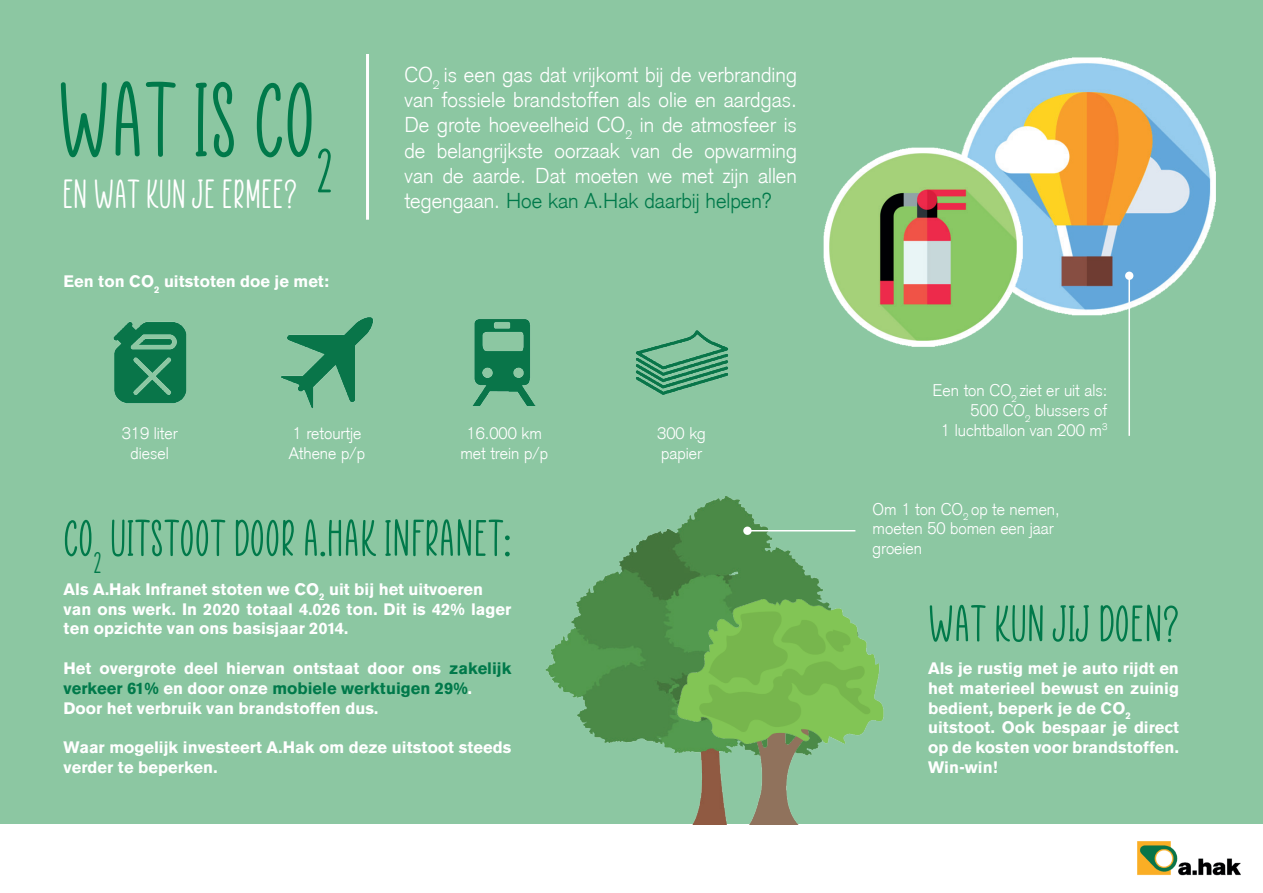
<style>
.page{position:relative;width:1263px;height:893px;background:#8cc7a2}
.page>*{position:absolute;margin:0;border:0;box-sizing:border-box;transform-origin:0 0}
.t1{font:108px "Paper Flowers";color:#00794a}
.t2{font:52.5px "Paper Flowers";color:#00794a}
.t3{font:41.55px "Paper Flowers";color:#fff}
.t4{font:300 21px/25.2px "Akzidenz Grotesk";color:#fff;text-align:justify}
.t5{font:700 16.5px/19.8px "Akzidenz Grotesk BQ";color:#fff}
.t6{font:300 16.5px/19.8px "Akzidenz Grotesk";color:#fff}
.s1{color:#00794a}
</style>
<div class="page">
<div style="left:0;top:825px;width:1263px;height:68px;background:#fff"></div>
<img style="left:1137px;top:841px;width:104px;height:34px">
<img style="left:971px;top:57px;width:245px;height:259px">
<img style="left:541px;top:497px;width:315px;height:328px">
<img style="left:663px;top:600px;width:234px;height:225px">
<div style="left:743px;top:527px;width:9px;height:8px;background:#fff;border-radius:50%"></div>
<hr style="left:749px;top:530px;width:106px;height:1px;background:#fff">
<hr style="left:366px;top:54px;width:3px;height:166px;background:#fff">
<div style="left:1125px;top:272px;width:8px;height:8px;background:#fff;border-radius:50%"></div>
<hr style="left:1128px;top:277px;width:2px;height:159px;background:#fff">
<img style="left:823px;top:128px;width:220px;height:219px">
<img style="left:281px;top:317px;width:92px;height:91px">
<img style="left:113px;top:322px;width:74px;height:81px">
<img style="left:472px;top:319px;width:64px;height:87px">
<img style="left:636px;top:330px;width:92px;height:65px">
<h1 class="t1" style="left:57px;top:65px;width:277px">WAT IS CO<sub>2</sub></h1>
<h3 class="t3" style="left:63px;top:173px;width:236px">EN WAT KUN JE ERMEE?</h3>
<p class="t5" style="left:64px;top:272px;width:267px">Een ton CO<sub>2</sub> uitstoten doe je met:</p>
<p class="t4" style="left:404px;top:62px;width:394px">CO<sub>2</sub> is een gas dat vrijkomt bij de verbranding van fossiele brandstoffen als olie en aardgas.<br>De grote hoeveelheid CO<sub>2</sub> in de atmosfeer is de belangrijkste oorzaak van de opwarming van de aarde. Dat moeten we met zijn allen tegengaan. <span class="s1">Hoe kan A.Hak daarbij helpen?</span></p>
<p class="t6" style="left:122px;top:423px;width:57px;text-align:center">319 liter diesel</p>
<p class="t6" style="left:289px;top:423px;width:78px">1 retourtje<br>Athene p/p</p>
<p class="t6" style="left:460px;top:424px;width:89px;text-align:center">16.000 km met trein p/p</p>
<p class="t6" style="left:657px;top:423px;width:50px">300 kg papier</p>
<h2 class="t2" style="left:64px;top:511px;width:449px">CO<sub>2</sub> UITSTOOT DOOR A.HAK INFRANET:</h2>
<p class="t5" style="left:64px;top:579px;width:449px">Als A.Hak Infranet stoten we CO<sub>2</sub> uit bij het uitvoeren van ons werk. In 2020 totaal 4.026 ton. Dit is 42% lager ten opzichte van ons basisjaar 2014.</p>
<p class="t5" style="left:64px;top:659px;width:449px">Het overgrote deel hiervan ontstaat door ons <span class="s1">zakelijk verkeer 61%</span> en door onze <span class="s1">mobiele werktuigen 29%</span>.<br>Door het verbruik van brandstoffen dus.</p>
<p class="t5" style="left:64px;top:738px;width:449px">Waar mogelijk investeert A.Hak om deze uitstoot steeds verder te beperken.</p>
<p class="t6" style="left:933px;top:381px;width:176px;text-align:right">Een ton CO<sub>2</sub> ziet er uit als:<br>500 CO<sub>2</sub> blussers of<br>1 luchtballon van 200 m<sup>3</sup></p>
<p class="t6" style="left:873px;top:499px;width:189px">Om 1 ton CO<sub>2</sub> op te nemen, moeten 50 bomen een jaar groeien</p>
<h2 class="t2" style="left:928px;top:597px;width:252px">WAT KUN JIJ DOEN?</h2>
<p class="t5" style="left:928px;top:659px;width:252px">Als je rustig met je auto rijdt en het materieel bewust en zuinig bedient, beperk je de CO<sub>2 </sub>uitstoot. Ook bespaar je direct op de kosten voor brandstoffen.<br>Win-win!</p>
</div>
